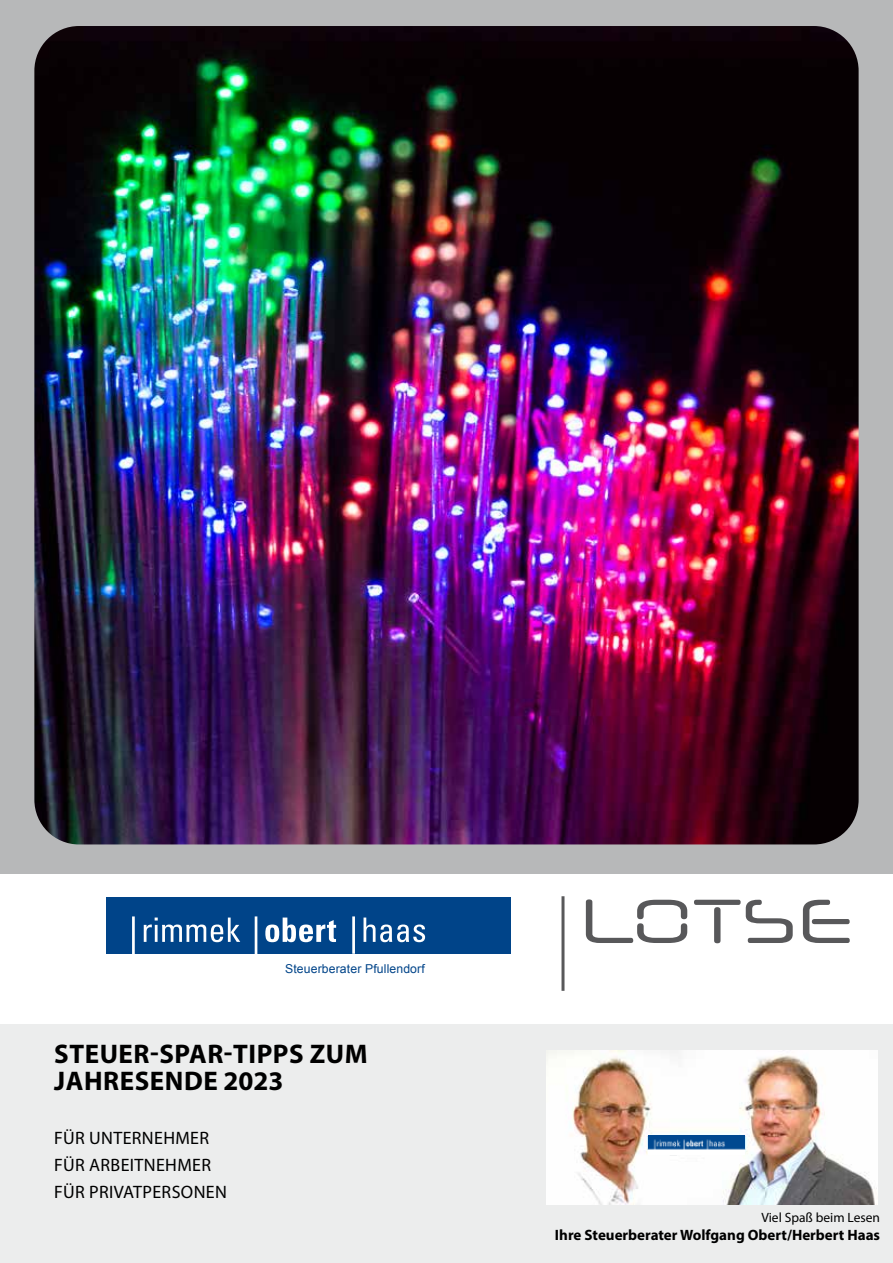
<style>
.page{position:relative;width:893px;height:1263px;background:#fff}
.page>*{position:absolute;margin:0;border:0;box-sizing:border-box;transform-origin:0 0}
.t1{font:97.5px "Neuropol Nova";color:#58585a}
.t2{font:700 27px/27px "Myriad Pro";letter-spacing:.02em;color:#000}
.t3{font:18px/27px "Myriad Pro";letter-spacing:.02em;color:#000}
.t4{font:700 15px "Myriad Pro";color:#000}
.t5{font:13.5px "Myriad Pro";color:#000}
.t6{font:12.3px "Arial";letter-spacing:.01em;color:#004489}
</style>
<div class="page">
<div style="left:0;top:1025px;width:893px;height:238px;background:#eceded"></div>
<hr style="left:561px;top:896px;width:3px;height:95px;background:#58585a">
<div style="left:0;top:0;width:893px;height:874px;background:#b7b8b9"></div>
<img style="left:34px;top:26px;width:825px;height:818px">
<img style="left:546px;top:1050px;width:331px;height:154px">
<img style="left:648px;top:1136px;width:97px;height:19px">
<div style="left:677px;top:1151px;width:51px;height:5px;border:2px solid #fff"></div>
<div style="left:106px;top:897px;width:404px;height:56px;background:#004489"></div>
<hr style="left:132px;top:916px;width:3px;height:38px;background:#fff">
<hr style="left:352px;top:916px;width:3px;height:38px;background:#fff">
<hr style="left:255px;top:916px;width:2px;height:38px;background:#fff">
<svg style="left:144px;top:917px;width:96px;height:25px"></svg>
<svg style="left:265px;top:917px;width:71px;height:25px"></svg>
<svg style="left:364px;top:917px;width:61px;height:25px"></svg>
<p class="t6" style="left:285px;top:961px;width:141px">Steuerberater Pfullendorf</p>
<h2 class="t2" style="left:54px;top:1039px;width:315px">STEUER-SPAR-TIPPS ZUM<br>JAHRESENDE 2023</h2>
<p class="t3" style="left:54px;top:1124px;width:174px">FÜR UNTERNEHMER<br>FÜR ARBEITNEHMER<br>FÜR PRIVATPERSONEN</p>
<h1 class="t1" style="left:581px;top:881px;width:275px">LOTSE</h1>
<p class="t5" style="left:761px;top:1209px;width:120px">Viel Spaß beim Lesen</p>
<p class="t4" style="left:555px;top:1225px;width:327px">Ihre Steuerberater Wolfgang Obert/Herbert Haas</p>
</div>
